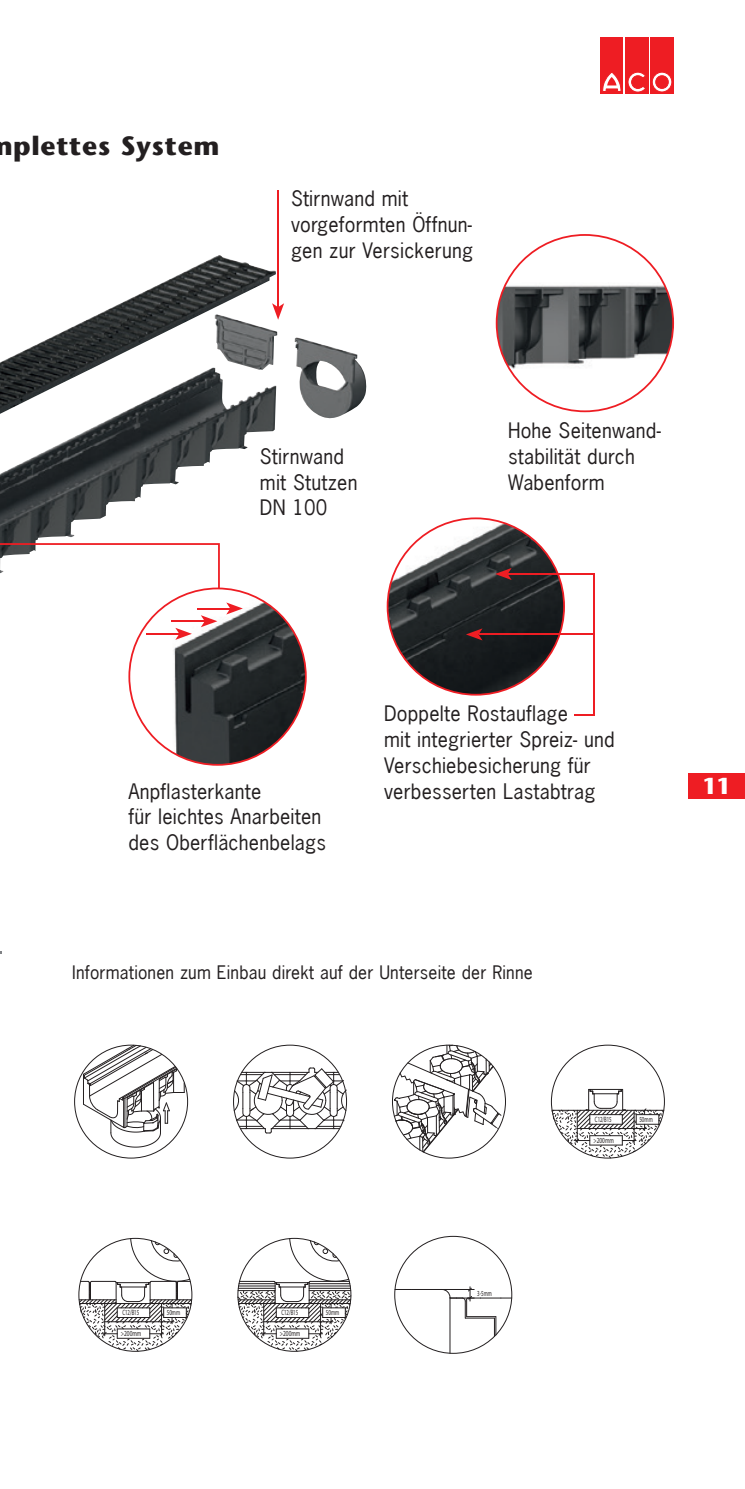
<style>
.page{position:relative;width:745px;height:1489px;background:#fff}
.page>*{position:absolute;margin:0;border:0;box-sizing:border-box;transform-origin:0 0}
.t1{font:700 26.25px "Stone Sans";letter-spacing:.03em;color:#231f20}
.t2{font:700 22.5px "Stone Sans";color:#fff}
.t3{font:20px/25.8px "News Gothic";letter-spacing:.01em;color:#231f20}
.t4{font:17.5px "News Gothic";letter-spacing:.01em;color:#231f20}
.t5{font:7.75px "Myriad Pro";color:#231f20;scale:.62 1}
.t6{font:7.75px "Myriad Pro";color:#231f20;scale:.7 1}
.t7{font:7.75px "Myriad Pro";color:#231f20;scale:.65 1}
.t8{font:7.75px "Myriad Pro";color:#231f20;scale:.63 1}
</style>
<div class="page">
<div style="left:687px;top:772px;width:57px;height:26px;background:#ee1d23"></div>
<div style="left:600px;top:37px;width:23px;height:57px;background:#ee1d23"></div>
<svg style="left:602px;top:73px;width:18px;height:18px"></svg>
<div style="left:625px;top:37px;width:23px;height:57px;background:#ee1d23"></div>
<svg style="left:628px;top:72px;width:17px;height:20px"></svg>
<div style="left:650px;top:37px;width:23px;height:57px;background:#ee1d23"></div>
<svg style="left:651px;top:72px;width:20px;height:20px"></svg>
<div style="left:651px;top:72px;width:20px;height:20px;border:1px solid #ee1d23;border-radius:50%"></div>
<div style="left:655px;top:76px;width:12px;height:12px;background:#ee1d23;border-radius:50%"></div>
<div style="left:655px;top:76px;width:13px;height:12px;border:1px solid #ee1d23;border-radius:50%"></div>
<svg style="left:83px;top:1044px;width:102px;height:103px"></svg>
<svg style="left:551px;top:1088px;width:112px;height:70px"></svg>
<svg style="left:233px;top:1067px;width:114px;height:66px"></svg>
<svg style="left:393px;top:1044px;width:108px;height:108px"></svg>
<hr style="left:411px;top:1288px;width:30px;height:1px;background:#231f20">
<hr style="left:449px;top:1297px;width:1px;height:56px;background:#231f20">
<svg style="left:441px;top:1286px;width:70px;height:50px"></svg>
<svg style="left:78px;top:1237px;width:114px;height:114px"></svg>
<svg style="left:237px;top:1239px;width:114px;height:112px"></svg>
<img style="left:0;top:255px;width:366px;height:288px">
<hr style="left:277px;top:190px;width:2px;height:117px;background:#ee1d23">
<svg style="left:272px;top:303px;width:12px;height:17px"></svg>
<svg style="left:0;top:543px;width:306px;height:222px"></svg>
<svg style="left:495px;top:234px;width:178px;height:178px"></svg>
<hr style="left:507px;top:573px;width:87px;height:2px;background:#ee1d23">
<hr style="left:478px;top:633px;width:116px;height:2px;background:#ee1d23">
<svg style="left:386px;top:517px;width:178px;height:178px"></svg>
<hr style="left:593px;top:574px;width:1px;height:141px;background:#ee1d23">
<hr style="left:574px;top:714px;width:20px;height:2px;background:#ee1d23">
<h1 class="t1" style="left:13px;top:130px;width:208px">plettes System</h1>
<p class="t3" style="left:291px;top:185px;width:183px">Stirnwand mit vorgeformten Öffnun&shy;gen zur Versickerung</p>
<p class="t3" style="left:260px;top:443px;width:99px">Stirnwand mit Stutzen<br>DN 100</p>
<p class="t3" style="left:507px;top:417px;width:154px">Hohe Seitenwand&shy;stabilität durch<br>Wabenform</p>
<p class="t3" style="left:128px;top:778px;width:199px">Anpflasterkante<br>für leichtes Anarbeiten des Oberflächenbelags</p>
<p class="t3" style="left:384px;top:700px;width:232px">Doppelte Rostauflage<br>mit integrierter Spreiz- und<br>Verschiebesicherung für verbesserten Lastabtrag</p>
<p class="t4" style="left:72px;top:961px;width:461px">Informationen zum Einbau direkt auf der Unterseite der Rinne</p>
<p class="t2" style="left:702px;top:772px;width:30px">11</p>
<p class="t5" style="left:594px;top:1114px;width:28px">C12/B15</p>
<p class="t7" style="left:639px;top:1114px;width:22px">50mm</p>
<p class="t6" style="left:593px;top:1135px;width:31px">&gt;200mm</p>
<p class="t5" style="left:122px;top:1307px;width:28px">C12/B15</p>
<p class="t7" style="left:167px;top:1307px;width:22px">50mm</p>
<p class="t6" style="left:121px;top:1328px;width:31px">&gt;200mm</p>
<p class="t5" style="left:281px;top:1307px;width:28px">C12/B15</p>
<p class="t7" style="left:325px;top:1307px;width:22px">50mm</p>
<p class="t6" style="left:280px;top:1328px;width:31px">&gt;200mm</p>
<p class="t8" style="left:477px;top:1288px;width:25px">3-5mm</p>
</div>
